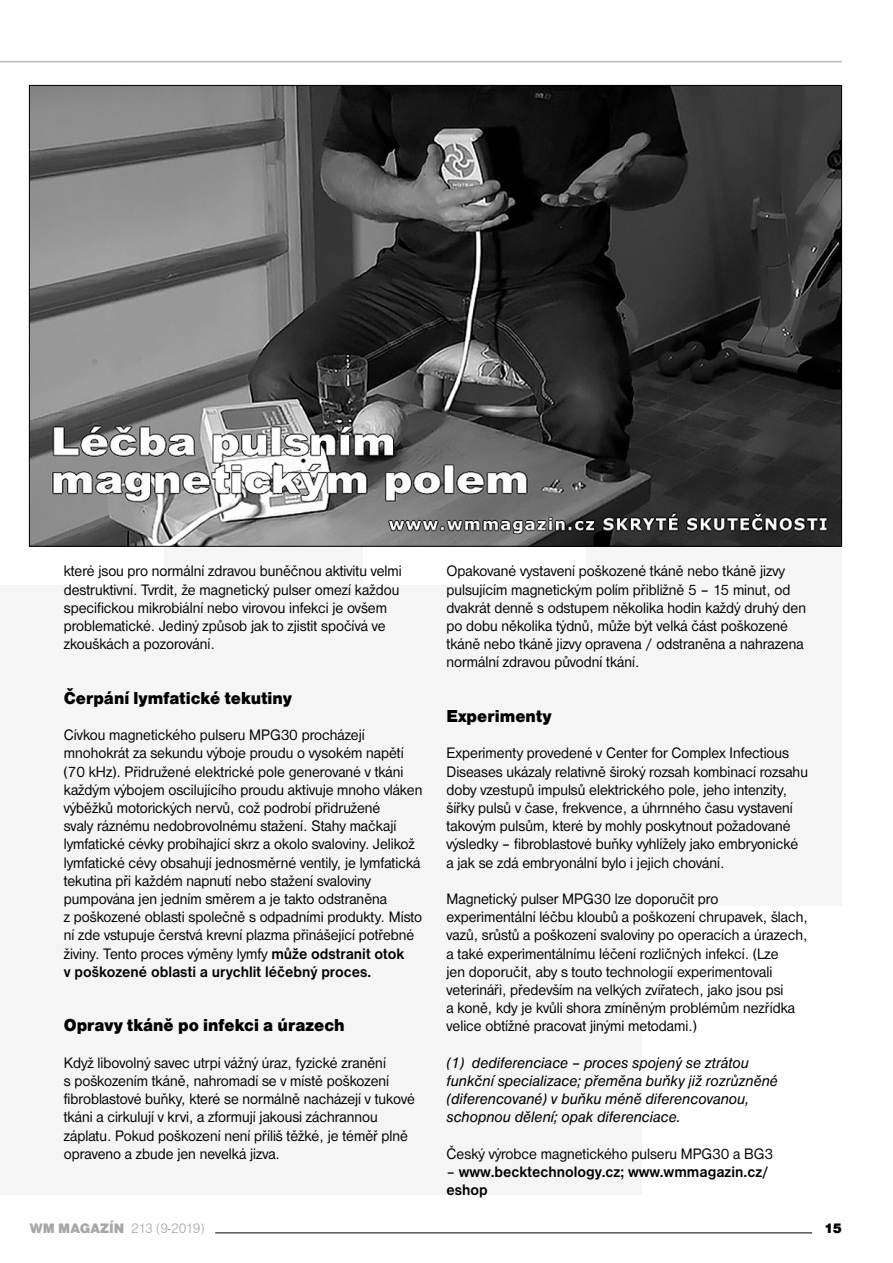
<style>
.page{position:relative;width:893px;height:1263px;background:#fff}
.page>*{position:absolute;margin:0;border:0;box-sizing:border-box;transform-origin:0 0}
.t1{font:18px "Nimbus San DEE Blac";color:#000;scale:.95 1}
.t2{font:15.75px/18.1px "Nimbus San DEE";color:#000;scale:.95 1}
.t3{font:italic 15.75px/18.1px "Nimbus San DEE";color:#000;scale:.95 1}
.t4{font:700 15.75px/18.1px "Nimbus San DEE";color:#000;scale:.95 1}
.t5{font:14.25px "Nimbus San DEE Ligh";letter-spacing:-.04em;color:#a7a7a7}
.t6{font:14.25px "Nimbus San DEE Blac";color:#000}
.s1{font-weight:700}
.s2{font-weight:400}
.s3{font-family:"Nimbus San DEE Blac"}
</style>
<div class="page">
<hr style="left:215px;top:1232px;width:597px;height:1px;background:#000">
<div style="left:0;top:585px;width:642px;height:610px;background:#f5f5f5"></div>
<div style="left:586px;top:85px;width:256px;height:821px;background:#f5f5f5"></div>
<div style="left:164px;top:489px;width:199px;height:272px;background:#f5f5f5"></div>
<img style="left:31px;top:87px;width:809px;height:458px">
<hr style="left:0;top:61px;width:842px;height:1px;background:#bababa">
<p class="t2" style="left:64px;top:563px;width:357px">které jsou pro normální zdravou buněčnou aktivitu velmi destruktivní. Tvrdit, že magnetický pulser omezí každou specifickou mikrobiální nebo virovou infekci je ovšem problematické. Jediný způsob jak to zjistit spočívá ve zkouškách a pozorování.</p>
<p class="t1" style="left:64px;top:691px;width:242px">Čerpání lymfatické tekutiny</p>
<p class="t2" style="left:64px;top:727px;width:379px">Cívkou magnetického pulseru MPG30 procházejí mnohokrát za sekundu výboje proudu o vysokém napětí (70 kHz). Přidružené elektrické pole generované v tkáni každým výbojem oscilujícího proudu aktivuje mnoho vláken výběžků motorických nervů, což podrobí přidružené<br>svaly ráznému nedobrovolnému stažení. Stahy mačkají lymfatické cévky probíhající skrz a okolo svaloviny. Jelikož lymfatické cévy obsahují jednosměrné ventily, je lymfatická tekutina při každém napnutí nebo stažení svaloviny pumpována jen jedním směrem a je takto odstraněna<br>z poškozené oblasti společně s odpadními produkty. Místo ní zde vstupuje čerstvá krevní plazma přinášející potřebné živiny. Tento proces výměny lymfy <span class="s1">může odstranit otok<br>v poškozené oblasti a urychlit léčebný proces.</span></p>
<p class="t1" style="left:64px;top:1019px;width:297px">Opravy tkáně po infekci a úrazech</p>
<p class="t2" style="left:64px;top:1055px;width:371px">Když libovolný savec utrpí vážný úraz, fyzické zranění<br>s poškozením tkáně, nahromadí se v místě poškození fibroblastové buňky, které se normálně nacházejí v tukové tkáni a cirkulují v krvi, a zformují jakousi záchrannou záplatu. Pokud poškození není příliš těžké, je téměř plně opraveno a zbude jen nevelká jizva.</p>
<p class="t2" style="left:446px;top:563px;width:380px">Opakované vystavení poškozené tkáně nebo tkáně jizvy pulsujícím magnetickým polím přibližně 5 – 15 minut, od dvakrát denně s odstupem několika hodin každý druhý den po dobu několika týdnů, může být velká část poškozené tkáně nebo tkáně jizvy opravena / odstraněna a nahrazena normální zdravou původní tkání.</p>
<p class="t1" style="left:446px;top:710px;width:112px">Experimenty</p>
<p class="t2" style="left:446px;top:745px;width:382px">Experimenty provedené v Center for Complex Infectious Diseases ukázaly relativně široký rozsah kombinací rozsahu doby vzestupů impulsů elektrického pole, jeho intenzity, šířky pulsů v čase, frekvence, a úhrnného času vystavení takovým pulsům, které by mohly poskytnout požadované výsledky – fibroblastové buňky vyhlížely jako embryonické a jak se zdá embryonální bylo i jejich chování.</p>
<p class="t2" style="left:446px;top:891px;width:382px">Magnetický pulser MPG30 lze doporučit pro experimentální léčbu kloubů a poškození chrupavek, šlach, vazů, srůstů a poškození svaloviny po operacích a úrazech, a také experimentálnímu léčení rozličných infekcí. (Lze<br>jen doporučit, aby s touto technologií experimentovali veterináři, především na velkých zvířatech, jako jsou psi<br>a koně, kdy je kvůli shora zmíněným problémům nezřídka velice obtížné pracovat jinými metodami.)</p>
<p class="t3" style="left:446px;top:1055px;width:350px">(1) dediferenciace – proces spojený se ztrátou funkční specializace; přeměna buňky již rozrůzněné (diferencované) v buňku méně diferencovanou, schopnou dělení; opak diferenciace.</p>
<p class="t2" style="left:446px;top:1146px;width:345px">Český výrobce magnetického pulseru MPG30 a BG3</p>
<p class="t4" style="left:446px;top:1163px;width:341px"><span class="s2">–</span> www.becktechnology.cz; www.wmmagazin.cz/ eshop</p>
<p class="t5" style="left:30px;top:1223px;width:176px"><span class="s3">WM MAGAZÍN</span> 213 (9-2019)</p>
<p class="t6" style="left:824px;top:1223px;width:20px">15</p>
</div>
